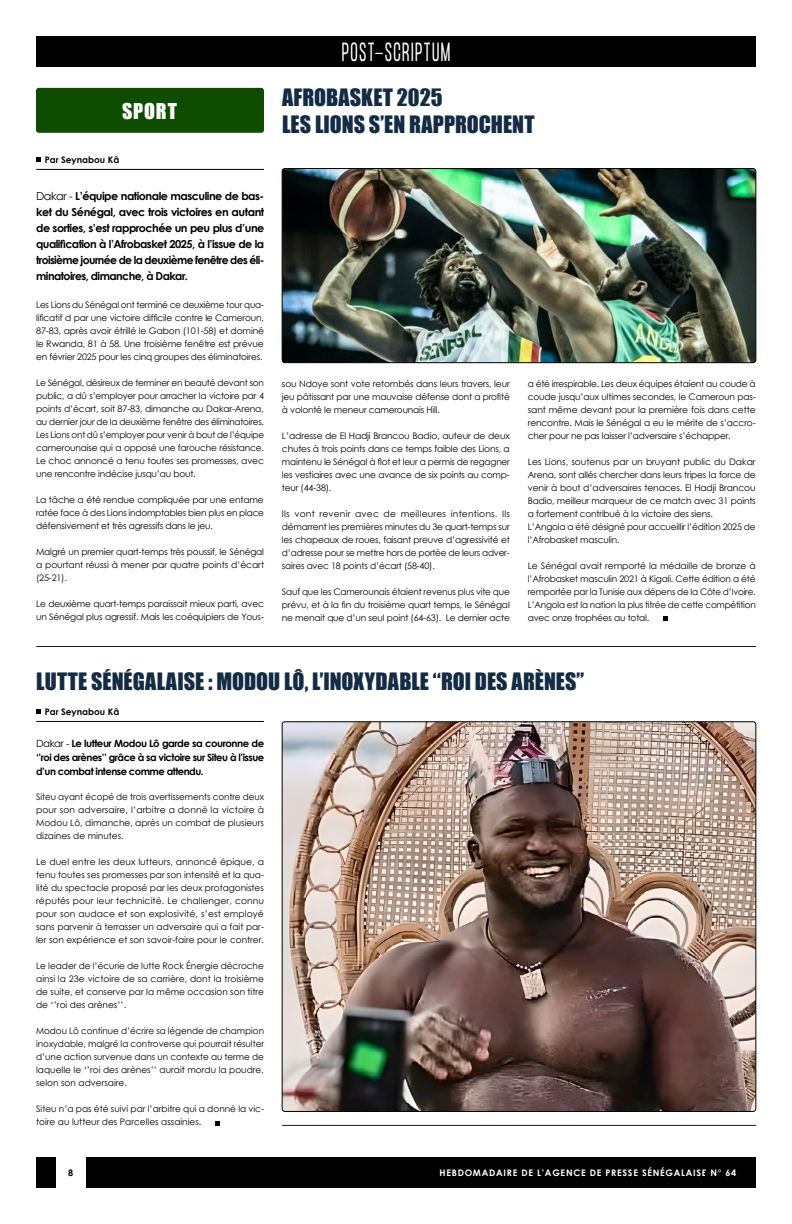
<style>
.page{position:relative;width:792px;height:1224px;background:#fff}
.page>*{position:absolute;margin:0;border:0;box-sizing:border-box;transform-origin:0 0}
.t1{font:300 23px "Formula Condensed";letter-spacing:.075em;color:#fff;scale:.8 1}
.t2{font:22px/27px "Impact";letter-spacing:.005em;color:#142b44}
.t3{font:20px "Impact";letter-spacing:.045em;color:#fff}
.t4{font:700 11px/16px "Century Gothic";letter-spacing:-.05em;color:#000;text-align:justify}
.t5{font:700 10px/14px "Century Gothic";letter-spacing:-.05em;color:#000;text-align:justify}
.t6{font:9px/13px "Century Gothic";letter-spacing:-.02em;color:#000;text-align:justify}
.t7{font:9px/13px "Century Gothic";color:#000}
.t8{font:700 9px "Century Gothic";letter-spacing:.08em;color:#fff}
.t9{font:700 9px "Century Gothic";color:#000}
.s1{font-weight:400}
</style>
<div class="page">
<div style="left:36px;top:36px;width:720px;height:31px;background:#000"></div>
<img style="left:282px;top:722px;width:474px;height:388px">
<div style="left:36px;top:1157px;width:720px;height:31px;background:#000"></div>
<div style="left:56px;top:1155px;width:30px;height:35px;background:#fff"></div>
<div style="left:36px;top:88px;width:228px;height:45px;background:#0e4d00;border-radius:3px"></div>
<hr style="left:36px;top:721px;width:228px;height:1px;background:#000">
<svg style="left:36px;top:710px;width:5px;height:4px"></svg>
<svg style="left:215px;top:1121px;width:4px;height:5px"></svg>
<hr style="left:36px;top:646px;width:720px;height:1px;background:#1b1b1a">
<hr style="left:282px;top:1125px;width:474px;height:1px;background:#1b1b1a">
<img style="left:282px;top:170px;width:474px;height:193px">
<div style="left:282px;top:168px;width:474px;height:195px;border:1px solid #000;border-radius:3px"></div>
<hr style="left:36px;top:169px;width:228px;height:1px;background:#000">
<svg style="left:36px;top:158px;width:5px;height:4px"></svg>
<svg style="left:663px;top:616px;width:4px;height:5px"></svg>
<h3 class="t3" style="left:122px;top:96px;width:56px">SPORT</h3>
<p class="t9" style="left:45px;top:153px;width:76px">Par Seynabou Kâ</p>
<p class="t4" style="left:36px;top:188px;width:230px"><span class="s1">Dakar -</span> L’équipe nationale masculine de bas&shy;ket du Sénégal, avec trois victoires en autant de sorties, s’est rapprochée un peu plus d’une qualification à l’Afrobasket 2025, à l’issue de la troisième journée de la deuxième fenêtre des éli&shy;minatoires, dimanche, à Dakar.</p>
<p class="t6" style="left:36px;top:298px;width:229px">Les Lions du Sénégal ont terminé ce deuxième tour qua&shy;lificatif d par une victoire difficile contre le Cameroun, 87-83, après avoir étrillé le Gabon (101-58) et dominé le Rwanda, 81 à 58. Une troisième fenêtre est prévue en février 2025 pour les cinq groupes des éliminatoires.</p>
<p class="t6" style="left:36px;top:376px;width:229px">Le Sénégal, désireux de terminer en beauté devant son public, a dû s’employer pour arracher la victoire par 4 points d’écart, soit 87-83, dimanche au Dakar-Arena, au dernier jour de la deuxième fenêtre des éliminatoires.<br>Les Lions ont dû s’employer pour venir à bout de l’équipe camerounaise qui a opposé une farouche résistance.<br>Le choc annoncé a tenu toutes ses promesses, avec une rencontre indécise jusqu’au bout.</p>
<p class="t6" style="left:36px;top:493px;width:229px">La tâche a été rendue compliquée par une entame ratée face à des Lions indomptables bien plus en place défensivement et très agressifs dans le jeu.</p>
<p class="t6" style="left:36px;top:545px;width:229px">Malgré un premier quart-temps très poussif, le Sénégal a pourtant réussi à mener par quatre points d’écart (25-21).</p>
<p class="t6" style="left:36px;top:597px;width:229px">Le deuxième quart-temps paraissait mieux parti, avec un Sénégal plus agressif. Mais les coéquipiers de Yous-</p>
<h1 class="t1" style="left:342px;top:38px;width:137px">POST-SCRIPTUM</h1>
<h2 class="t2" style="left:282px;top:83px;width:254px">AFROBASKET 2025<br>LES LIONS S’EN RAPPROCHENT</h2>
<p class="t6" style="left:282px;top:377px;width:229px">sou Ndoye sont vote retombés dans leurs travers, leur jeu pâtissant par une mauvaise défense dont a profité à volonté le meneur camerounais Hill.</p>
<p class="t6" style="left:282px;top:429px;width:229px">L’adresse de El Hadji Brancou Badio, auteur de deux chutes à trois points dans ce temps faible des Lions, a maintenu le Sénégal à flot et leur a permis de regagner les vestiaires avec une avance de six points au comp&shy;teur (44-38).</p>
<p class="t6" style="left:282px;top:507px;width:229px">Ils vont revenir avec de meilleures intentions. Ils démarrent les premières minutes du 3e quart-temps sur les chapeaux de roues, faisant preuve d’agressivité et d’adresse pour se mettre hors de portée de leurs adver&shy;saires avec 18 points d’écart (58-40).</p>
<p class="t6" style="left:282px;top:585px;width:229px">Sauf que les Camerounais étaient revenus plus vite que prévu, et à la fin du troisième quart temps, le Sénégal ne menait que d’un seul point (64-63). Le dernier acte</p>
<p class="t6" style="left:528px;top:377px;width:229px">a été irrespirable. Les deux équipes étaient au coude à coude jusqu’aux ultimes secondes, le Cameroun pas&shy;sant même devant pour la première fois dans cette rencontre. Mais le Sénégal a eu le mérite de s’accro&shy;cher pour ne pas laisser l’adversaire s’échapper.</p>
<p class="t6" style="left:528px;top:455px;width:229px;text-align:left">Les Lions, soutenus par un bruyant public du Dakar Arena, sont allés chercher dans leurs tripes la force de venir à bout d’adversaires tenaces. El Hadji Brancou Badio, meilleur marqueur de ce match avec 31 points a fortement contribué à la victoire des siens.<br>L’Angola a été désigné pour accueillir l’édition 2025 de l’Afrobasket masculin.</p>
<p class="t6" style="left:528px;top:559px;width:229px">Le Sénégal avait remporté la médaille de bronze à l’Afrobasket masculin 2021 à Kigali. Cette édition a été remportée par la Tunisie aux dépens de la Côte d’Ivoire.<br>L’Angola est la nation la plus titrée de cette compétition avec onze trophées au total.</p>
<h2 class="t2" style="left:36px;top:667px;width:550px">LUTTE SÉNÉGALAISE : MODOU LÔ, L’INOXYDABLE ‘‘ROI DES ARÈNES’’</h2>
<p class="t9" style="left:45px;top:705px;width:76px">Par Seynabou Kâ</p>
<p class="t5" style="left:36px;top:736px;width:230px"><span class="s1">Dakar -</span> Le lutteur Modou Lô garde sa couronne de ‘’roi des arènes’’ grâce à sa victoire sur Siteu à l’issue d’un combat intense comme attendu.</p>
<p class="t6" style="left:36px;top:791px;width:229px">Siteu ayant écopé de trois avertissements contre deux pour son adversaire, l’arbitre a donné la victoire à Modou Lô, dimanche, après un combat de plusieurs dizaines de minutes.</p>
<p class="t6" style="left:36px;top:856px;width:229px">Le duel entre les deux lutteurs, annoncé épique, a tenu toutes ses promesses par son intensité et la qua&shy;lité du spectacle proposé par les deux protagonistes réputés pour leur technicité. Le challenger, connu pour son audace et son explosivité, s’est employé sans parvenir à terrasser un adversaire qui a fait par&shy;ler son expérience et son savoir-faire pour le contrer.</p>
<p class="t6" style="left:36px;top:960px;width:229px">Le leader de l’écurie de lutte Rock Énergie décroche ainsi la 23e victoire de sa carrière, dont la troisième de suite, et conserve par la même occasion son titre de ‘’roi des arènes’’.</p>
<p class="t6" style="left:36px;top:1025px;width:229px">Modou Lô continue d’écrire sa légende de champion inoxydable, malgré la controverse qui pourrait résulter d’une action survenue dans un contexte au terme de laquelle le ‘’roi des arènes’’ aurait mordu la poudre, selon son adversaire.</p>
<p class="t7" style="left:36px;top:1103px;width:229px">Siteu n’a pas été suivi par l’arbitre qui a donné la vic&shy;toire au lutteur des Parcelles assainies.</p>
<p class="t9" style="left:68px;top:1166px;width:7px">8</p>
<p class="t8" style="left:440px;top:1166px;width:298px">HEBDOMADAIRE DE L’AGENCE DE PRESSE SÉNÉGALAISE N° 64</p>
</div>
